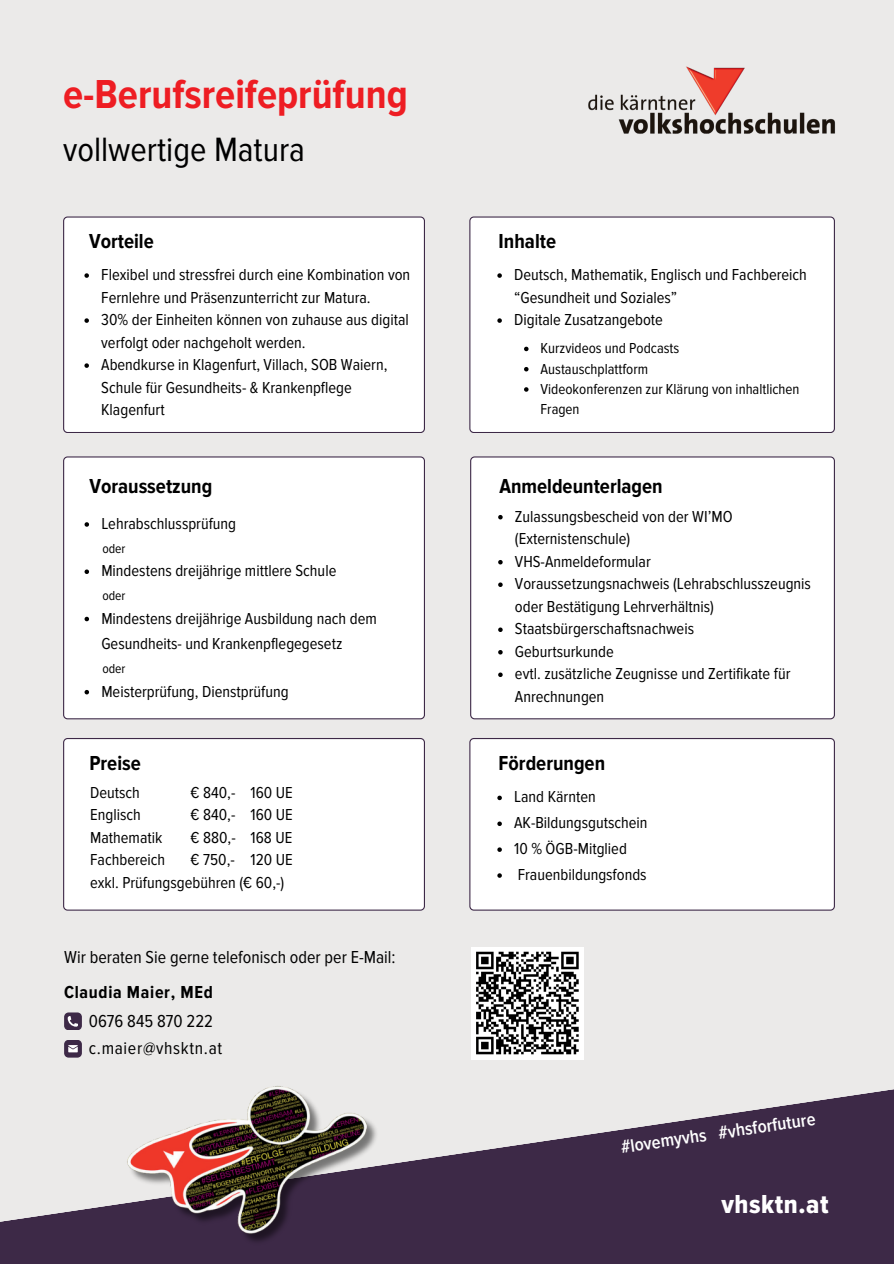
<style>
.page{position:relative;width:894px;height:1264px;background:#fff}
.page>*{position:absolute;margin:0;border:0;box-sizing:border-box;transform-origin:0 0}
.t1{font:700 42px "Proxima Nova Cond";color:#ee1d23}
.t2{font:34.95px "Proxima Nova Cond";color:#000}
.t3{font:27px "Proxima Nova Cond Extrabld";letter-spacing:.02em;color:#fff}
.t4{font:700 21px "Proxima Nova Cond";color:#000}
.t5{font:600 18.75px "Proxima Nova Cond";color:#fff}
.t6{font:18px "Proxima Nova Cond";color:#000}
.t7{font:18px "Proxima Nova Cond";letter-spacing:.04em;color:#000}
.t8{font:700 18px "Proxima Nova Cond";letter-spacing:.04em;color:#000}
.t9{font:16.5px/22.5px "Proxima Nova Cond";color:#000}
.t10{font:15px/20.2px "Proxima Nova Cond";color:#000}
.t11{font:13.5px "Proxima Nova Cond";color:#000}
</style>
<div class="page">
<div style="left:0;top:0;width:893px;height:1263px;background:#ebeae9"></div>
<svg style="left:0;top:1055px;width:893px;height:208px;fill:#3d2947"></svg>
<div style="left:469px;top:216px;width:365px;height:216px;background:#fff"></div>
<div style="left:63px;top:456px;width:361px;height:263px;background:#fff"></div>
<div style="left:470px;top:456px;width:364px;height:263px;background:#fff"></div>
<div style="left:63px;top:738px;width:361px;height:172px;background:#fff"></div>
<div style="left:469px;top:738px;width:365px;height:172px;background:#fff"></div>
<svg style="left:64px;top:1012px;width:18px;height:18px"></svg>
<svg style="left:64px;top:1040px;width:18px;height:17px"></svg>
<img style="left:115px;top:1075px;width:269px;height:171px">
<img style="left:588px;top:66px;width:247px;height:68px">
<div style="left:63px;top:216px;width:361px;height:216px;background:#fff"></div>
<svg style="left:84px;top:273px;width:5px;height:5px"></svg>
<svg style="left:84px;top:318px;width:5px;height:5px"></svg>
<svg style="left:84px;top:363px;width:5px;height:5px"></svg>
<svg style="left:497px;top:273px;width:4px;height:5px"></svg>
<svg style="left:497px;top:318px;width:4px;height:5px"></svg>
<svg style="left:84px;top:522px;width:5px;height:4px"></svg>
<svg style="left:84px;top:569px;width:5px;height:5px"></svg>
<svg style="left:84px;top:616px;width:5px;height:5px"></svg>
<svg style="left:84px;top:690px;width:5px;height:4px"></svg>
<svg style="left:498px;top:515px;width:4px;height:4px"></svg>
<svg style="left:498px;top:560px;width:4px;height:4px"></svg>
<svg style="left:498px;top:582px;width:4px;height:5px"></svg>
<svg style="left:498px;top:627px;width:4px;height:5px"></svg>
<svg style="left:498px;top:650px;width:4px;height:4px"></svg>
<svg style="left:498px;top:672px;width:4px;height:5px"></svg>
<svg style="left:497px;top:795px;width:4px;height:5px"></svg>
<svg style="left:497px;top:821px;width:4px;height:5px"></svg>
<svg style="left:497px;top:847px;width:4px;height:5px"></svg>
<svg style="left:497px;top:873px;width:4px;height:4px"></svg>
<svg style="left:524px;top:347px;width:4px;height:4px"></svg>
<svg style="left:524px;top:367px;width:4px;height:4px"></svg>
<svg style="left:524px;top:387px;width:4px;height:5px"></svg>
<div style="left:471px;top:946px;width:112px;height:113px;background:#fff"></div>
<svg style="left:476px;top:951px;width:103px;height:104px"></svg>
<p class="t1" style="left:63px;top:70px;width:346px">e-Berufsreifeprüfung</p>
<p class="t2" style="left:63px;top:128px;width:243px">vollwertige Matura</p>
<p class="t4" style="left:89px;top:229px;width:66px">Vorteile</p>
<p class="t9" style="left:101px;top:264px;width:310px">Flexibel und stressfrei durch eine Kombination von<br>Fernlehre und Präsenzunterricht zur Matura.</p>
<p class="t9" style="left:101px;top:309px;width:309px">30% der Einheiten können von zuhause aus digital verfolgt oder nachgeholt werden.</p>
<p class="t9" style="left:101px;top:354px;width:288px">Abendkurse in Klagenfurt, Villach, SOB Waiern,<br>Schule für Gesundheits- &amp; Krankenpflege<br>Klagenfurt</p>
<p class="t4" style="left:89px;top:473px;width:124px">Voraussetzung</p>
<p class="t9" style="left:101px;top:512px;width:136px">Lehrabschlussprüfung</p>
<p class="t11" style="left:102px;top:540px;width:25px">oder</p>
<p class="t9" style="left:101px;top:560px;width:236px">Mindestens dreijährige mittlere Schule</p>
<p class="t11" style="left:102px;top:587px;width:25px">oder</p>
<p class="t9" style="left:101px;top:605px;width:277px;line-height:25.8px">Mindestens dreijährige Ausbildung nach dem<br>Gesundheits- und Krankenpflegegesetz</p>
<p class="t11" style="left:102px;top:660px;width:25px">oder</p>
<h3 class="t9" style="left:101px;top:680px;width:189px">Meisterprüfung, Dienstprüfung</h3>
<p class="t4" style="left:89px;top:750px;width:53px">Preise</p>
<p class="t9" style="left:190px;top:781px;width:46px">€ 840,-</p>
<h3 class="t9" style="left:190px;top:803px;width:46px">€ 840,-</h3>
<p class="t9" style="left:190px;top:826px;width:47px">€ 880,-</p>
<p class="t9" style="left:190px;top:848px;width:46px">€ 750,-</p>
<p class="t9" style="left:250px;top:781px;width:44px">160 UE</p>
<p class="t9" style="left:250px;top:803px;width:44px">160 UE</p>
<h6 class="t9" style="left:250px;top:826px;width:43px">168 UE</h6>
<h5 class="t9" style="left:250px;top:848px;width:44px">120 UE</h5>
<p class="t9" style="left:90px;top:781px;width:51px">Deutsch</p>
<p class="t9" style="left:90px;top:803px;width:52px">Englisch</p>
<p class="t9" style="left:90px;top:826px;width:74px">Mathematik</p>
<p class="t9" style="left:90px;top:848px;width:77px">Fachbereich</p>
<p class="t9" style="left:90px;top:871px;width:196px">exkl. Prüfungsgebühren (€ 60,-)</p>
<p class="t6" style="left:64px;top:946px;width:333px">Wir beraten Sie gerne telefonisch oder per E-Mail:</p>
<h3 class="t8" style="left:64px;top:981px;width:150px">Claudia Maier, MEd</h3>
<p class="t6" style="left:89px;top:1010px;width:126px">0676 845 870 222</p>
<p class="t7" style="left:89px;top:1037px;width:135px">c.maier@vhsktn.at</p>
<p class="t4" style="left:498px;top:229px;width:59px">Inhalte</p>
<p class="t9" style="left:514px;top:264px;width:294px">Deutsch, Mathematik, Englisch und Fachbereich “Gesundheit und Soziales”</p>
<h3 class="t9" style="left:514px;top:309px;width:150px">Digitale Zusatzangebote</h3>
<p class="t10" style="left:540px;top:338px;width:140px">Kurzvideos und Podcasts</p>
<h6 class="t10" style="left:540px;top:359px;width:109px">Austauschplattform</h6>
<p class="t10" style="left:540px;top:379px;width:260px">Videokonferenzen zur Klärung von inhaltlichen<br>Fragen</p>
<p class="t4" style="left:499px;top:473px;width:165px">Anmeldeunterlagen</p>
<p class="t9" style="left:515px;top:505px;width:219px">Zulassungsbescheid von der WI’MO (Externistenschule)</p>
<p class="t9" style="left:515px;top:550px;width:137px">VHS-Anmeldeformular</p>
<p class="t9" style="left:515px;top:573px;width:297px">Voraussetzungsnachweis (Lehrabschlusszeugnis oder Bestätigung Lehrverhältnis)</p>
<p class="t9" style="left:515px;top:618px;width:180px">Staatsbürgerschaftsnachweis</p>
<p class="t9" style="left:515px;top:640px;width:100px">Geburtsurkunde</p>
<h3 class="t9" style="left:515px;top:663px;width:277px">evtl. zusätzliche Zeugnisse und Zertifikate für<br>Anrechnungen</h3>
<p class="t4" style="left:498px;top:750px;width:108px">Förderungen</p>
<p class="t9" style="left:514px;top:786px;width:83px">Land Kärnten</p>
<p class="t9" style="left:514px;top:811px;width:135px">AK-Bildungsgutschein</p>
<p class="t9" style="left:514px;top:837px;width:114px">10 % ÖGB-Mitglied</p>
<p class="t9" style="left:517px;top:863px;width:130px">Frauenbildungsfonds</p>
<p class="t5" style="left:619px;top:1135px;width:198px;rotate:-8deg">#lovemyvhs #vhsforfuture</p>
<h6 class="t3" style="left:721px;top:1187px;width:109px">vhsktn.at</h6>
</div>
